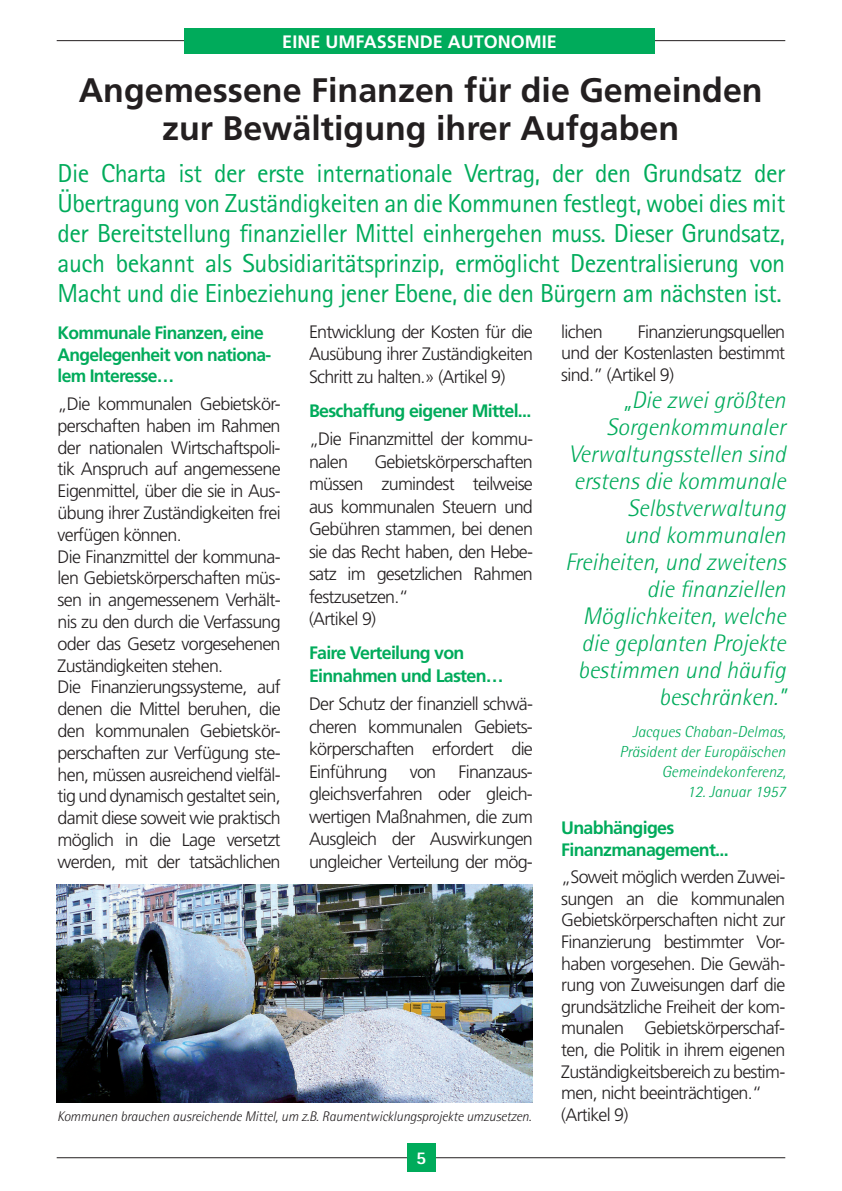
<style>
.page{position:relative;width:842px;height:1191px;background:#fff}
.page>*{position:absolute;margin:0;border:0;box-sizing:border-box;transform-origin:0 0}
.t1{font:700 34px/38px "Frutiger LT Std";color:#231f20;text-align:center}
.t2{font:26px/30px "Rotis Sans Serif Std";letter-spacing:-.02em;color:#00ab5b;text-align:justify}
.t3{font:italic 300 24px/27px "Rotis Semi Sans Std";color:#00ab5b;text-align:right}
.t4{font:300 18px/21.8px "Frutiger LT Std";letter-spacing:-.04em;color:#231f20;text-align:justify}
.t5{font:700 18px/21.8px "Frutiger LT Std";letter-spacing:-.04em;color:#00ab5b}
.t6{font:700 18px "Frutiger LT Std";color:#fff}
.t7{font:800 18px "Rotis Sans Serif Std";color:#fff}
.t8{font:italic 300 16px/20px "Rotis Semi Sans Std";color:#00ab5b;text-align:right}
.t9{font:italic 300 14px "Rotis Semi Sans Std";letter-spacing:-.01em;color:#231f20}
</style>
<div class="page">
<hr style="left:57px;top:40px;width:728px;height:1px;background:#231f20">
<hr style="left:57px;top:1157px;width:728px;height:1px;background:#231f20">
<div style="left:184px;top:28px;width:471px;height:26px;background:#00ab5b"></div>
<div style="left:407px;top:1143px;width:28px;height:28px;background:#00ab5b"></div>
<img style="left:57px;top:884px;width:476px;height:218px">
<p class="t6" style="left:282px;top:31px;width:276px">EINE UMFASSENDE AUTONOMIE</p>
<h1 class="t1" style="left:79px;top:71px;width:685px">Angemessene Finanzen für die Gemeinden zur Bewältigung ihrer Aufgaben</h1>
<p class="t2" style="left:58px;top:158px;width:729px">Die Charta ist der erste internationale Vertrag, der den Grundsatz der Übertragung von Zuständigkeiten an die Kommunen festlegt, wobei dies mit der Bereitstellung finanzieller Mittel einhergehen muss. Dieser Grundsatz, auch bekannt als Subsidiaritätsprinzip, ermöglicht Dezentralisierung von Macht und die Einbeziehung jener Ebene, die den Bürgern am nächsten ist.</p>
<p class="t5" style="left:58px;top:322px;width:215px">Kommunale Finanzen, eine<br>Angelegenheit von nationa&shy;lem Interesse…</p>
<p class="t4" style="left:58px;top:393px;width:225px;text-align:left">„Die kommunalen Gebietskör&shy;perschaften haben im Rahmen der nationalen Wirtschaftspoli&shy;tik Anspruch auf angemessene<br>Eigenmittel, über die sie in Aus&shy;übung ihrer Zuständigkeiten frei verfügen können.<br>Die Finanzmittel der kommuna&shy;len Gebietskörperschaften müs&shy;sen in angemessenem Verhält&shy;nis zu den durch die Verfassung oder das Gesetz vorgesehenen<br>Zuständigkeiten stehen.<br>Die Finanzierungssysteme, auf denen die Mittel beruhen, die den kommunalen Gebietskör&shy;perschaften zur Verfügung ste&shy;hen, müssen ausreichend vielfäl&shy;tig und dynamisch gestaltet sein, damit diese soweit wie praktisch möglich in die Lage versetzt werden, mit der tatsächlichen</p>
<p class="t4" style="left:309px;top:321px;width:225px;line-height:22.6px">Entwicklung der Kosten für die Ausübung ihrer Zuständigkeiten Schritt zu halten.» (Artikel 9)</p>
<p class="t5" style="left:309px;top:400px;width:224px">Beschaffung eigener Mittel...</p>
<p class="t4" style="left:309px;top:428px;width:225px;line-height:22.6px">„Die Finanzmittel der kommu&shy;nalen</p>
<p class="t4" style="left:561px;top:321px;width:225px;text-indent:77px">Finanzierungsquellen und der Kostenlasten bestimmt sind.” (Artikel 9)</p>
<p class="t4" style="left:561px;top:321px;width:43px">lichen</p>
<p class="t3" style="left:565px;top:386px;width:222px">„Die zwei größten<br>Sorgenkommunaler<br>Verwaltungsstellen sind erstens die kommunale<br>Selbstverwaltung<br>und kommunalen<br>Freiheiten, und zweitens die finanziellen<br>Möglichkeiten, welche die geplanten Projekte bestimmen und häufig beschränken.”</p>
<p class="t8" style="left:619px;top:721px;width:168px">Jacques Chaban-Delmas,<br>Präsident der Europäischen<br>Gemeindekonferenz,</p>
<p class="t8" style="left:687px;top:781px;width:100px">12. Januar 1957</p>
<p class="t4" style="left:309px;top:450px;width:225px;line-height:22.6px;text-align:left;text-indent:65px">Gebietskörperschaften müssen zumindest teilweise aus kommunalen Steuern und<br>Gebühren stammen, bei denen sie das Recht haben, den Hebe&shy;satz im gesetzlichen Rahmen festzusetzen.“<br>(Artikel 9)</p>
<p class="t5" style="left:309px;top:642px;width:196px;line-height:22.6px">Faire Verteilung von<br>Einnahmen und Lasten…</p>
<p class="t4" style="left:309px;top:692px;width:225px;line-height:22.6px">Der Schutz der finanziell schwä&shy;cheren kommunalen Gebiets&shy;körperschaften erfordert die Einführung von Finanzaus&shy;gleichsverfahren oder gleich&shy;wertigen Maßnahmen, die zum Ausgleich der Auswirkungen ungleicher Verteilung der mög-</p>
<p class="t5" style="left:561px;top:817px;width:169px">Unabhängiges<br>Finanzmanagement...</p>
<p class="t4" style="left:561px;top:866px;width:225px">„Soweit möglich werden Zuwei&shy;sungen an die kommunalen Gebietskörperschaften nicht zur Finanzierung bestimmter Vor&shy;haben vorgesehen. Die Gewäh&shy;rung von Zuweisungen darf die grundsätzliche Freiheit der kom&shy;munalen Gebietskörperschaf&shy;ten, die Politik in ihrem eigenen Zuständigkeitsbereich zu bestim&shy;men, nicht beeinträchtigen.“</p>
<p class="t9" style="left:57px;top:1108px;width:476px">Kommunen brauchen ausreichende Mittel, um z.B. Raumentwicklungsprojekte umzusetzen.</p>
<p class="t4" style="left:561px;top:1104px;width:69px">(Artikel 9)</p>
<p class="t7" style="left:416px;top:1146px;width:12px">5</p>
</div>
